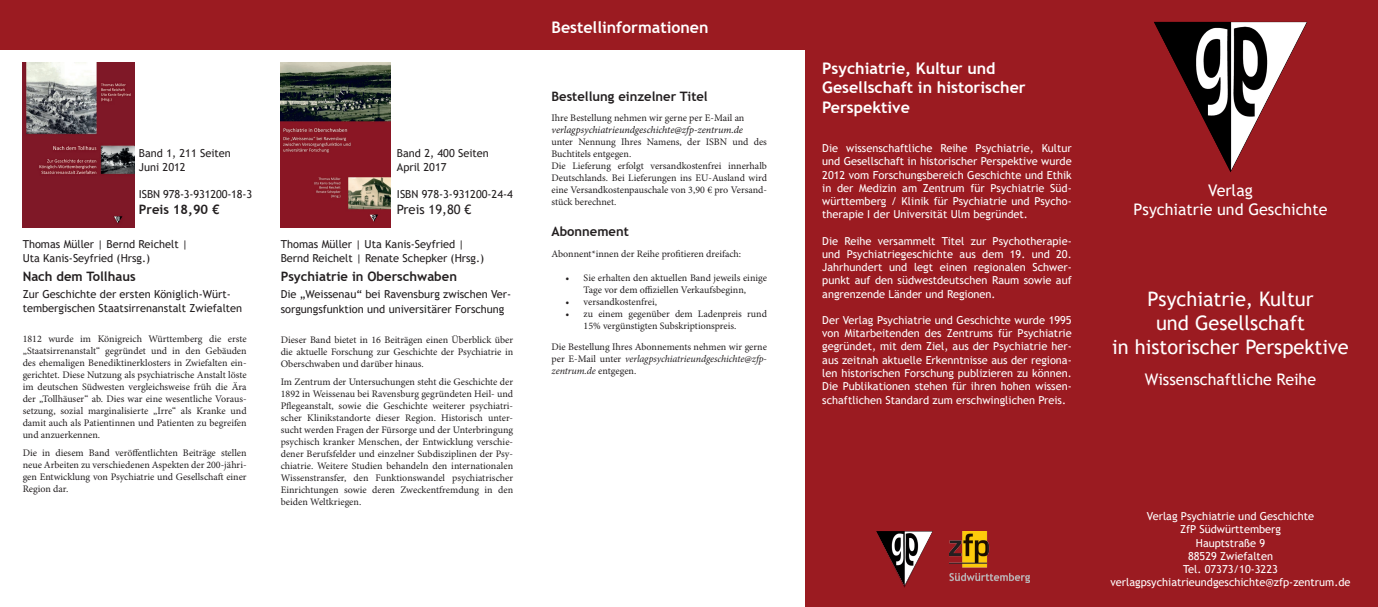
<style>
.page{position:relative;width:1378px;height:607px;background:#fff}
.page>*{position:absolute;margin:0;border:0;box-sizing:border-box;transform-origin:0 0}
.t1{font:20px/24px "Trebuchet MS";color:#fff;text-align:center}
.t2{font:700 16px "Trebuchet MS";color:#fff}
.t3{font:16px "Trebuchet MS";color:#fff}
.t4{font:700 13px "Trebuchet MS";color:#231f20}
.t5{font:13px "Trebuchet MS";color:#231f20}
.t6{font:11px/13.2px "Trebuchet MS";color:#fff;text-align:justify}
.t7{font:11px/14.4px "Trebuchet MS";color:#231f20}
.t8{font:10px/12px "Minion Pro";color:#231f20;text-align:justify}
.t9{font:10px "Minion Pro It Capt";letter-spacing:-.005em;color:#231f20}
.s1{font-style:italic}
</style>
<div class="page">
<div style="left:0;top:0;width:825px;height:50px;background:#9b1b21"></div>
<div style="left:805px;top:0;width:573px;height:607px;background:#9b1b21"></div>
<img style="left:1154px;top:22px;width:153px;height:150px">
<img style="left:23px;top:62px;width:112px;height:165px">
<img style="left:281px;top:62px;width:109px;height:165px">
<img style="left:949px;top:531px;width:80px;height:51px">
<img style="left:876px;top:531px;width:57px;height:54px">
<p class="t7" style="left:139px;top:146px;width:93px">Band 1, 211 Seiten</p>
<p class="t7" style="left:139px;top:159px;width:48px">Juni 2012</p>
<p class="t7" style="left:139px;top:187px;width:115px">ISBN 978-3-931200-18-3</p>
<p class="t4" style="left:139px;top:201px;width:82px">Preis 18,90 €</p>
<p class="t7" style="left:23px;top:236px;width:167px">Thomas Müller | Bernd Reichelt |<br>Uta Kanis-Seyfried (Hrsg.)</p>
<p class="t4" style="left:23px;top:269px;width:114px">Nach dem Tollhaus</p>
<p class="t7" style="left:23px;top:288px;width:221px;line-height:13.2px">Zur Geschichte der ersten Königlich-Würt&shy;tembergischen Staatsirrenanstalt Zwiefalten</p>
<p class="t8" style="left:23px;top:333px;width:225px">1812 wurde im Königreich Württemberg die erste „Staatsirrenanstalt“ gegründet und in den Gebäuden des ehemaligen Benediktinerklosters in Zwiefalten ein&shy;gerichtet. Diese Nutzung als psychiatrische Anstalt löste im deutschen Südwesten vergleichsweise früh die Ära der „Tollhäuser“ ab. Dies war eine wesentliche Voraus&shy;setzung, sozial marginalisierte „Irre“ als Kranke und damit auch als Patientinnen und Patienten zu begreifen und anzuerkennen.</p>
<p class="t8" style="left:23px;top:447px;width:225px">Die in diesem Band veröffentlichten Beiträge stellen neue Arbeiten zu verschiedenen Aspekten der 200-jähri&shy;gen Entwicklung von Psychiatrie und Gesellschaft einer Region dar.</p>
<p class="t7" style="left:397px;top:146px;width:93px">Band 2, 400 Seiten</p>
<p class="t7" style="left:397px;top:159px;width:51px">April 2017</p>
<p class="t7" style="left:397px;top:187px;width:117px">ISBN 978-3-931200-24-4</p>
<p class="t5" style="left:397px;top:201px;width:76px">Preis 19,80 €</p>
<p class="t7" style="left:281px;top:236px;width:205px">Thomas Müller | Uta Kanis-Seyfried |<br>Bernd Reichelt | Renate Schepker (Hrsg.)</p>
<p class="t4" style="left:281px;top:269px;width:178px">Psychiatrie in Oberschwaben</p>
<p class="t7" style="left:281px;top:287px;width:232px">Die „Weissenau“ bei Ravensburg zwischen Ver&shy;sorgungsfunktion und universitärer Forschung</p>
<p class="t8" style="left:281px;top:334px;width:234px">Dieser Band bietet in 16 Beiträgen einen Überblick über die aktuelle Forschung zur Geschichte der Psychiatrie in Oberschwaben und darüber hinaus.</p>
<p class="t8" style="left:281px;top:376px;width:234px">Im Zentrum der Untersuchungen steht die Geschichte der 1892 in Weissenau bei Ravensburg gegründeten Heil- und Pflegeanstalt, sowie die Geschichte weiterer psychiatri&shy;scher Klinikstandorte dieser Region. Historisch unter&shy;sucht werden Fragen der Fürsorge und der Unterbringung psychisch kranker Menschen, der Entwicklung verschie&shy;dener Berufsfelder und einzelner Subdisziplinen der Psy&shy;chiatrie. Weitere Studien behandeln den internationalen Wissenstransfer, den Funktionswandel psychiatrischer Einrichtungen sowie deren Zweckentfremdung in den beiden Weltkriegen.</p>
<p class="t2" style="left:551px;top:17px;width:159px">Bestellinformationen</p>
<p class="t4" style="left:551px;top:88px;width:158px">Bestellung einzelner Titel</p>
<p class="t8" style="left:551px;top:112px;width:194px">Ihre Bestellung nehmen wir gerne per E-Mail an</p>
<p class="t9" style="left:551px;top:124px;width:193px">verlagpsychiatrieundgeschichte@zfp-zentrum.de</p>
<p class="t8" style="left:551px;top:136px;width:217px">unter Nennung Ihres Namens, der ISBN und des<br>Buchtitels entgegen.</p>
<p class="t8" style="left:551px;top:160px;width:217px">Die Lieferung erfolgt versandkostenfrei innerhalb Deutschlands. Bei Lieferungen ins EU-Ausland wird eine Versandkostenpauschale von 3,90 € pro Versand&shy;stück berechnet.</p>
<p class="t4" style="left:551px;top:224px;width:79px">Abonnement</p>
<p class="t8" style="left:551px;top:248px;width:191px">Abonnent*innen der Reihe profitieren dreifach:</p>
<p class="t8" style="left:566px;top:272px;width:203px;text-align:center">• Sie erhalten den aktuellen Band jeweils einige<br>Tage vor dem offiziellen Verkaufsbeginn,</p>
<p class="t8" style="left:566px;top:296px;width:93px">• versandkostenfrei,</p>
<p class="t8" style="left:584px;top:308px;width:185px;text-indent:-18px">• zu einem gegenüber dem Ladenpreis rund<br>15% vergünstigten Subskriptionspreis.</p>
<p class="t8" style="left:551px;top:341px;width:217px">Die Bestellung Ihres Abonnements nehmen wir gerne per E-Mail unter <span class="s1">verlagpsychiatrieundgeschichte@zfp&shy;zentrum.de</span> entgegen.</p>
<p class="t2" style="left:822px;top:58px;width:175px">Psychiatrie, Kultur und</p>
<p class="t2" style="left:822px;top:78px;width:205px">Gesellschaft in historischer</p>
<p class="t2" style="left:822px;top:97px;width:89px">Perspektive</p>
<p class="t6" style="left:822px;top:142px;width:251px">Die wissenschaftliche Reihe Psychiatrie, Kultur und Gesellschaft in historischer Perspektive wurde 2012 vom Forschungsbereich Geschichte und Ethik in der Medizin am Zentrum für Psychiatrie Süd&shy;württemberg / Klinik für Psychiatrie und Psycho&shy;therapie I der Universität Ulm begründet.</p>
<p class="t6" style="left:822px;top:234px;width:251px">Die Reihe versammelt Titel zur Psychotherapie&shy;und Psychiatriegeschichte aus dem 19. und 20.<br>Jahrhundert und legt einen regionalen Schwer&shy;punkt auf den südwestdeutschen Raum sowie auf angrenzende Länder und Regionen.</p>
<p class="t6" style="left:822px;top:313px;width:251px">Der Verlag Psychiatrie und Geschichte wurde 1995 von Mitarbeitenden des Zentrums für Psychiatrie gegründet, mit dem Ziel, aus der Psychiatrie her&shy;aus zeitnah aktuelle Erkenntnisse aus der regiona&shy;len historischen Forschung publizieren zu können.<br>Die Publikationen stehen für ihren hohen wissen-</p>
<p class="t6" style="left:822px;top:394px;width:245px">schaftlichen Standard zum erschwinglichen Preis.</p>
<p class="t3" style="left:1208px;top:180px;width:46px">Verlag</p>
<p class="t3" style="left:1133px;top:200px;width:195px">Psychiatrie und Geschichte</p>
<p class="t1" style="left:1112px;top:286px;width:238px">Psychiatrie, Kultur<br>und Gesellschaft<br>in historischer Perspektive</p>
<p class="t3" style="left:1145px;top:369px;width:173px">Wissenschaftliche Reihe</p>
<p class="t6" style="left:1147px;top:509px;width:169px">Verlag Psychiatrie und Geschichte</p>
<p class="t6" style="left:1180px;top:522px;width:103px">ZfP Südwürttemberg</p>
<p class="t6" style="left:1196px;top:536px;width:71px">Hauptstraße 9</p>
<p class="t6" style="left:1188px;top:549px;width:86px">88529 Zwiefalten</p>
<p class="t6" style="left:1183px;top:562px;width:96px">Tel. 07373/10-3223</p>
<p class="t6" style="left:1110px;top:575px;width:241px">verlagpsychiatrieundgeschichte@zfp-zentrum.de</p>
</div>
